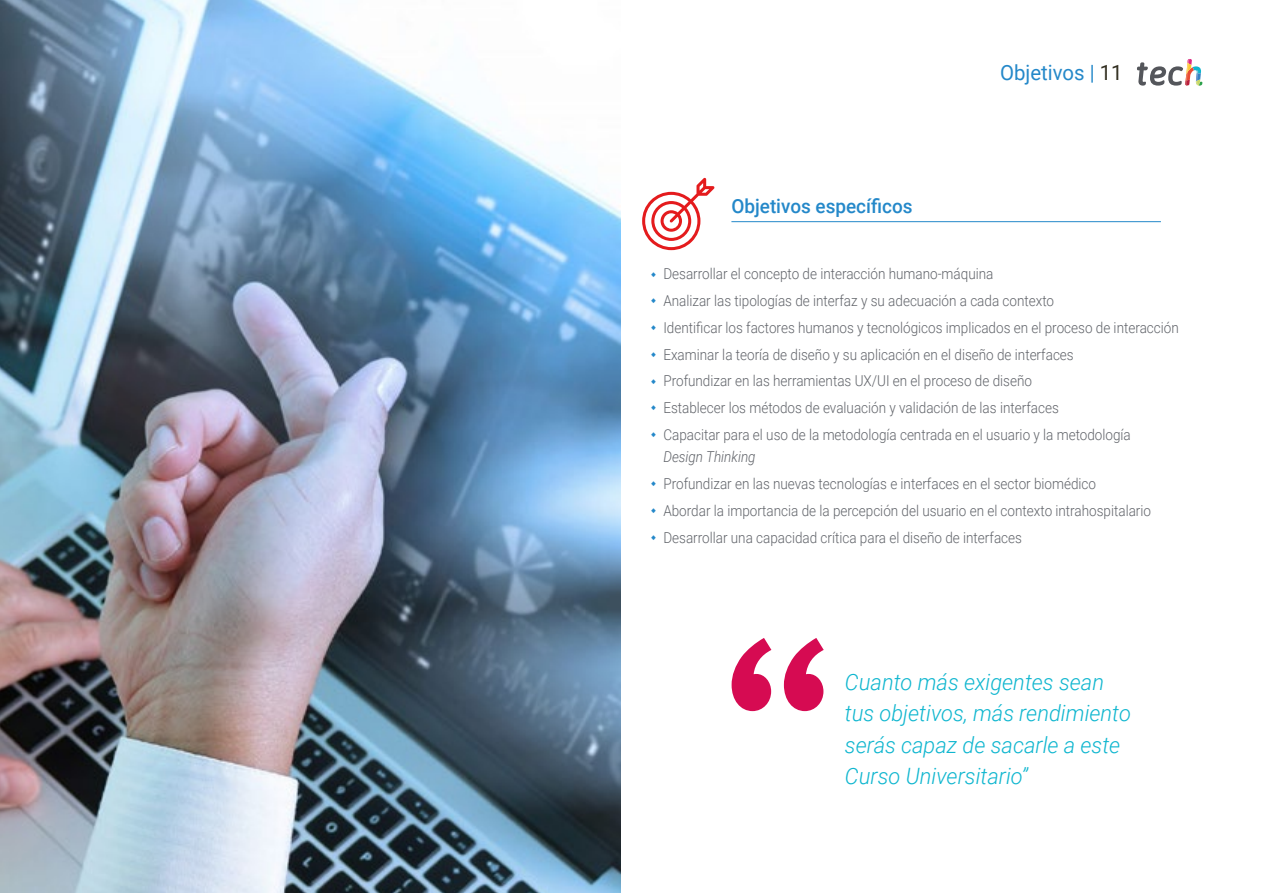
<style>
.page{position:relative;width:1263px;height:893px;background:#fff}
.page>*{position:absolute;margin:0;border:0;box-sizing:border-box;transform-origin:0 0}
.t1{font:italic 300 22.5px/31.5px "Roboto";color:#0fb6cf}
.t2{font:21px "Roboto";color:#2488c9}
.t3{font:500 19.5px "Roboto";color:#2488c9}
.t4{font:300 15px/26.7px "Roboto";color:#61646a;scale:.9 1}
.t5{font:italic 300 15px "Roboto";color:#61646a;scale:.9 1}
.s1{color:#312e20}
</style>
<div class="page">
<hr style="left:731px;top:221px;width:430px;height:1px;background:#2488c9">
<svg style="left:642px;top:178px;width:72px;height:72px"></svg>
<img style="left:0;top:0;width:621px;height:893px">
<svg style="left:1137px;top:59px;width:65px;height:27px"></svg>
<svg style="left:732px;top:638px;width:92px;height:73px"></svg>
<h3 class="t3" style="left:731px;top:193px;width:183px">Objetivos específicos</h3>
<h2 class="t2" style="left:1000px;top:57px;width:124px">Objetivos | <span class="s1">11</span></h2>
<p class="t4" style="left:663px;top:260px;width:574px">Desarrollar el concepto de interacción humano-máquina<br>Analizar las tipologías de interfaz y su adecuación a cada contexto<br>Identificar los factores humanos y tecnológicos implicados en el proceso de interacción Examinar la teoría de diseño y su aplicación en el diseño de interfaces<br>Profundizar en las herramientas UX/UI en el proceso de diseño<br>Establecer los métodos de evaluación y validación de las interfaces<br>Capacitar para el uso de la metodología centrada en el usuario y la metodología</p>
<p class="t5" style="left:663px;top:447px;width:104px">Design Thinking</p>
<p class="t4" style="left:663px;top:470px;width:543px">Profundizar en las nuevas tecnologías e interfaces en el sector biomédico<br>Abordar la importancia de la percepción del usuario en el contexto intrahospitalario<br>Desarrollar una capacidad crítica para el diseño de interfaces</p>
<h1 class="t1" style="left:845px;top:665px;width:287px">Cuanto más exigentes sean tus objetivos, más rendimiento serás capaz de sacarle a este<br>Curso Universitario”</h1>
</div>
